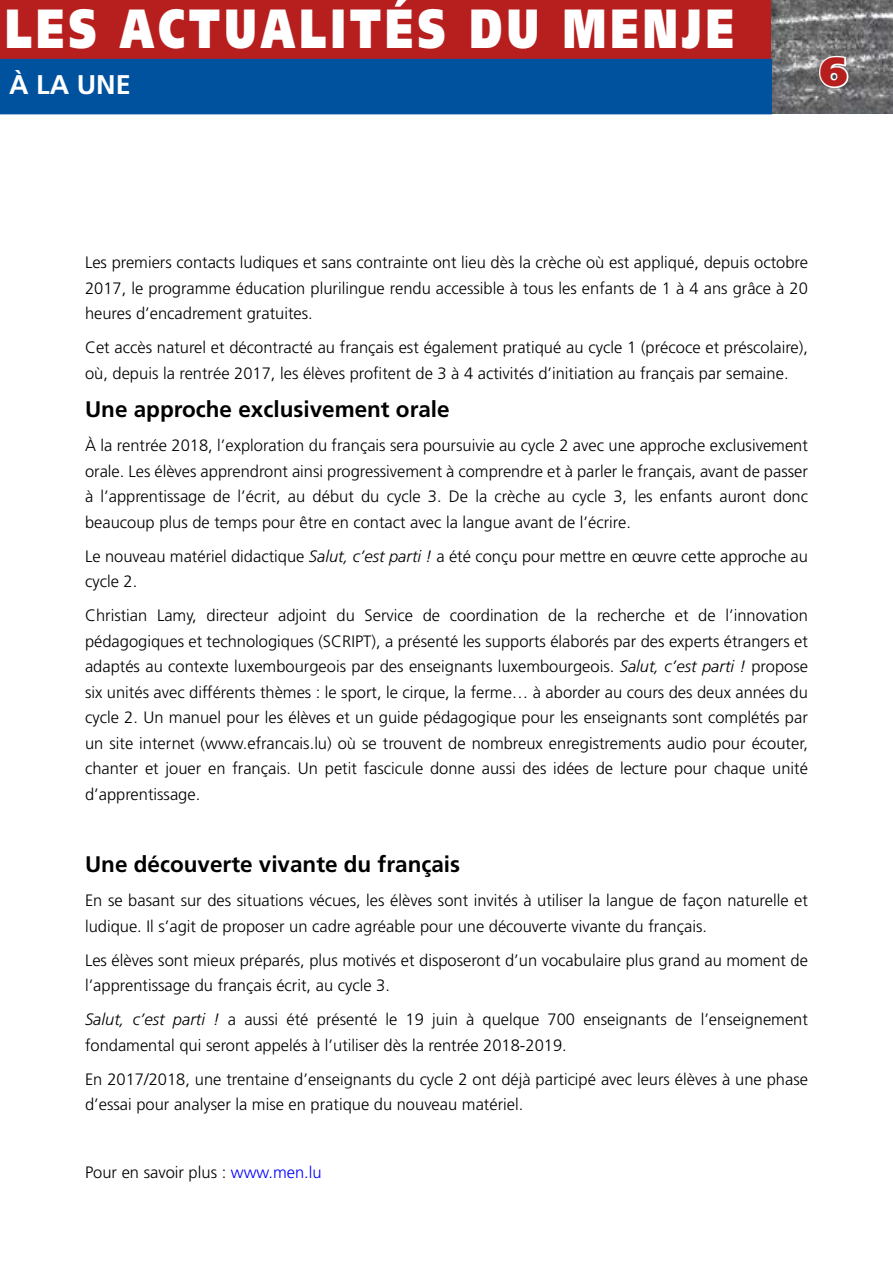
<style>
.page{position:relative;width:893px;height:1263px;background:#fff}
.page>*{position:absolute;margin:0;border:0;box-sizing:border-box;transform-origin:0 0}
.t1{font:900 55.05px "Frutiger";letter-spacing:.11em;color:#fff;scale:.74 1}
.t2{font:900 40.5px "Frutiger";color:#b71f1f}
.t3{font:700 27px "Frutiger";color:#fff}
.t4{font:700 22.5px "Frutiger";color:#000}
.t5{font:300 16.5px/25.5px "Frutiger";color:#000}
.s1{font-style:italic}
.s2{color:#00f}
</style>
<div class="page">
<div style="left:0;top:0;width:771px;height:59px;background:#b71f1f"></div>
<img style="left:771px;top:0;width:122px;height:114px">
<svg style="left:818px;top:54px;width:32px;height:36px"></svg>
<div style="left:0;top:60px;width:771px;height:54px;background:#00529e"></div>
<div style="left:0;top:59px;width:772px;height:55px;border:2px solid #00529e"></div>
<h1 class="t1" style="left:5px;top:-5px;width:986px">LES ACTUALITÉS DU MENJE</h1>
<h3 class="t3" style="left:9px;top:69px;width:123px">À LA UNE</h3>
<h2 class="t2" style="left:820px;top:47px;width:29px">6</h2>
<p class="t5" style="left:85px;top:250px;width:724px;text-align:justify">Les premiers contacts ludiques et sans contrainte ont lieu dès la crèche où est appliqué, depuis octobre 2017, le programme éducation plurilingue rendu accessible à tous les enfants de 1 à 4 ans grâce à 20 heures d’encadrement gratuites.</p>
<p class="t5" style="left:85px;top:335px;width:724px">Cet accès naturel et décontracté au français est également pratiqué au cycle 1 (précoce et préscolaire), où, depuis la rentrée 2017, les élèves profitent de 3 à 4 activités d’initiation au français par semaine.</p>
<h3 class="t4" style="left:85px;top:396px;width:366px">Une approche exclusivement orale</h3>
<p class="t5" style="left:85px;top:433px;width:724px;text-align:justify">À la rentrée 2018, l’exploration du français sera poursuivie au cycle 2 avec une approche exclusivement orale. Les élèves apprendront ainsi progressivement à comprendre et à parler le français, avant de passer à l’apprentissage de l’écrit, au début du cycle 3. De la crèche au cycle 3, les enfants auront donc beaucoup plus de temps pour être en contact avec la langue avant de l’écrire.</p>
<p class="t5" style="left:85px;top:543px;width:724px">Le nouveau matériel didactique <span class="s1">Salut, c’est parti !</span> a été conçu pour mettre en œuvre cette approche au cycle 2.</p>
<p class="t5" style="left:85px;top:603px;width:724px;text-align:justify">Christian Lamy, directeur adjoint du Service de coordination de la recherche et de l’innovation pédagogiques et technologiques (SCRIPT), a présenté les supports élaborés par des experts étrangers et adaptés au contexte luxembourgeois par des enseignants luxembourgeois. <span class="s1">Salut, c’est parti !</span> propose six unités avec différents thèmes : le sport, le cirque, la ferme… à aborder au cours des deux années du cycle 2. Un manuel pour les élèves et un guide pédagogique pour les enseignants sont complétés par un site internet (www.efrancais.lu) où se trouvent de nombreux enregistrements audio pour écouter, chanter et jouer en français. Un petit fascicule donne aussi des idées de lecture pour chaque unité d’apprentissage.</p>
<h3 class="t4" style="left:85px;top:851px;width:377px">Une découverte vivante du français</h3>
<p class="t5" style="left:85px;top:888px;width:724px">En se basant sur des situations vécues, les élèves sont invités à utiliser la langue de façon naturelle et ludique. Il s’agit de proposer un cadre agréable pour une découverte vivante du français.</p>
<p class="t5" style="left:85px;top:947px;width:724px">Les élèves sont mieux préparés, plus motivés et disposeront d’un vocabulaire plus grand au moment de l’apprentissage du français écrit, au cycle 3.</p>
<p class="t5" style="left:85px;top:1007px;width:724px"><span class="s1">Salut, c’est parti !</span> a aussi été présenté le 19 juin à quelque 700 enseignants de l’enseignement fondamental qui seront appelés à l’utiliser dès la rentrée 2018-2019.</p>
<p class="t5" style="left:85px;top:1066px;width:724px">En 2017/2018, une trentaine d’enseignants du cycle 2 ont déjà participé avec leurs élèves à une phase d’essai pour analyser la mise en pratique du nouveau matériel.</p>
<p class="t5" style="left:85px;top:1160px;width:238px">Pour en savoir plus : <span class="s2">www.men.lu</span></p>
</div>
